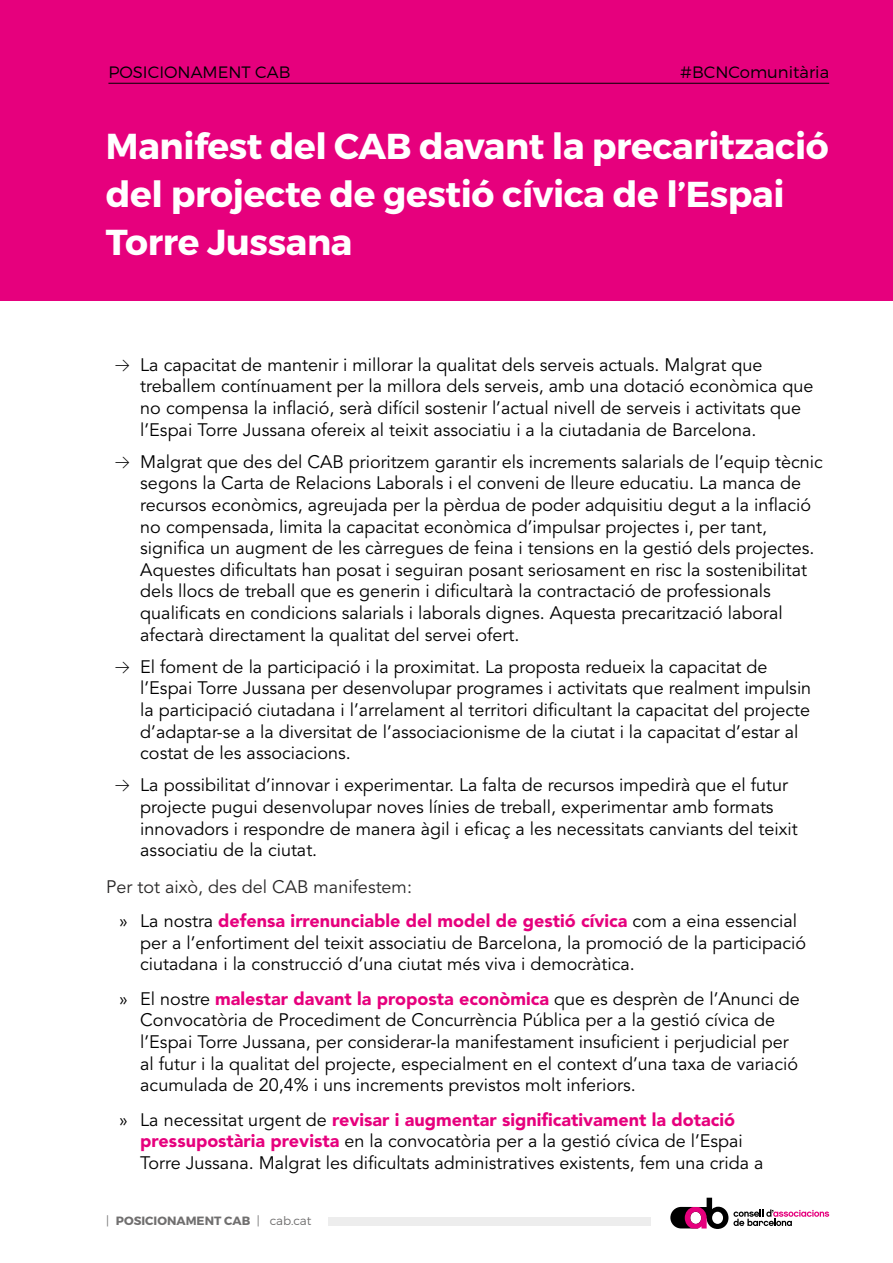
<style>
.page{position:relative;width:893px;height:1263px;background:#fff}
.page>*{position:absolute;margin:0;border:0;box-sizing:border-box;transform-origin:0 0}
.t1{font:36px/48px "Trueno Bd";letter-spacing:-.01em;color:#fff}
.t2{font:18px/21.6px "Avenir";color:#000}
.t3{font:900 18px/34.3px "Avenir";color:#e6007d}
.t4{font:16.5px "Trueno Lt";color:#000}
.t5{font:12px "Trueno Bd";color:#706f6f}
.s1{font-family:"Akkurat Light Pro"}
.s2{font-weight:400;color:#282727}
.s3{font-weight:400;color:#000}
.s4{font-weight:900;color:#e6007d}
.s5{font-family:"Trueno Lt"}
</style>
<div class="page">
<div style="left:329px;top:1217px;width:322px;height:9px;background:#ededed"></div>
<svg style="left:670px;top:1198px;width:159px;height:31px"></svg>
<div style="left:0;top:0;width:893px;height:301px;background:#e6007d"></div>
<hr style="left:108px;top:83px;width:721px;height:1px;background:#000">
<p class="t4" style="left:108px;top:62px;width:184px">POSICIONAMENT CAB</p>
<p class="t4" style="left:680px;top:62px;width:150px">#BCNComunitària</p>
<h1 class="t1" style="left:106px;top:123px;width:724px">Manifest del CAB davant la precarització del projecte de gestió cívica de l’Espai<br>Torre Jussana</h1>
<p class="t2" style="left:140px;top:354px;width:675px;text-indent:-26px"><span class="s1">→</span> La capacitat de mantenir i millorar la qualitat dels serveis actuals. Malgrat que treballem contínuament per la millora dels serveis, amb una dotació econòmica que no compensa la inflació, serà difícil sostenir l’actual nivell de serveis i activitats que l’Espai Torre Jussana ofereix al teixit associatiu i a la ciutadania de Barcelona.</p>
<p class="t2" style="left:140px;top:451px;width:684px;text-indent:-26px"><span class="s1">→</span> Malgrat que des del CAB prioritzem garantir els increments salarials de l’equip tècnic segons la Carta de Relacions Laborals i el conveni de lleure educatiu. La manca de recursos econòmics, agreujada per la pèrdua de poder adquisitiu degut a la inflació no compensada, limita la capacitat econòmica d’impulsar projectes i, per tant, significa un augment de les càrregues de feina i tensions en la gestió dels projectes.<br>Aquestes dificultats han posat i seguiran posant seriosament en risc la sostenibilitat dels llocs de treball que es generin i dificultarà la contractació de professionals qualificats en condicions salarials i laborals dignes. Aquesta precarització laboral afectarà directament la qualitat del servei ofert.</p>
<p class="t2" style="left:140px;top:656px;width:672px;text-indent:-26px"><span class="s1">→</span> El foment de la participació i la proximitat. La proposta redueix la capacitat de l’Espai Torre Jussana per desenvolupar programes i activitats que realment impulsin la participació ciutadana i l’arrelament al territori dificultant la capacitat del projecte d’adaptar-se a la diversitat de l’associacionisme de la ciutat i la capacitat d’estar al costat de les associacions.</p>
<p class="t2" style="left:140px;top:775px;width:659px;text-indent:-26px"><span class="s1">→</span> La possibilitat d’innovar i experimentar. La falta de recursos impedirà que el futur projecte pugui desenvolupar noves línies de treball, experimentar amb formats innovadors i respondre de manera àgil i eficaç a les necessitats canviants del teixit associatiu de la ciutat.</p>
<p class="t3" style="left:119px;top:870px;width:680px;text-indent:-13px"><span class="s2">Per tot això, des del CAB manifestem:<br></span><span class="s3">» La nostra</span> defensa irrenunciable del model de gestió cívica <span class="s3">com a eina essencial</span></p>
<p class="t2" style="left:140px;top:932px;width:667px">per a l’enfortiment del teixit associatiu de Barcelona, la promoció de la participació ciutadana i la construcció d’una ciutat més viva i democràtica.</p>
<p class="t2" style="left:140px;top:988px;width:661px;text-indent:-21px">» El nostre <span class="s4">malestar davant la proposta econòmica</span> que es desprèn de l’Anunci de Convocatòria de Procediment de Concurrència Pública per a la gestió cívica de l’Espai Torre Jussana, per considerar-la manifestament insuficient i perjudicial per al futur i la qualitat del projecte, especialment en el context d’una taxa de variació acumulada de 20,4% i uns increments previstos molt inferiors.</p>
<p class="t2" style="left:140px;top:1109px;width:625px;text-indent:-21px">» La necessitat urgent de <span class="s4">revisar i augmentar significativament la dotació pressupostària prevista</span> en la convocatòria per a la gestió cívica de l’Espai<br>Torre Jussana. Malgrat les dificultats administratives existents, fem una crida a</p>
<p class="t5" style="left:106px;top:1213px;width:207px"><span class="s5">|</span> POSICIONAMENT CAB <span class="s5">| cab.cat</span></p>
</div>
